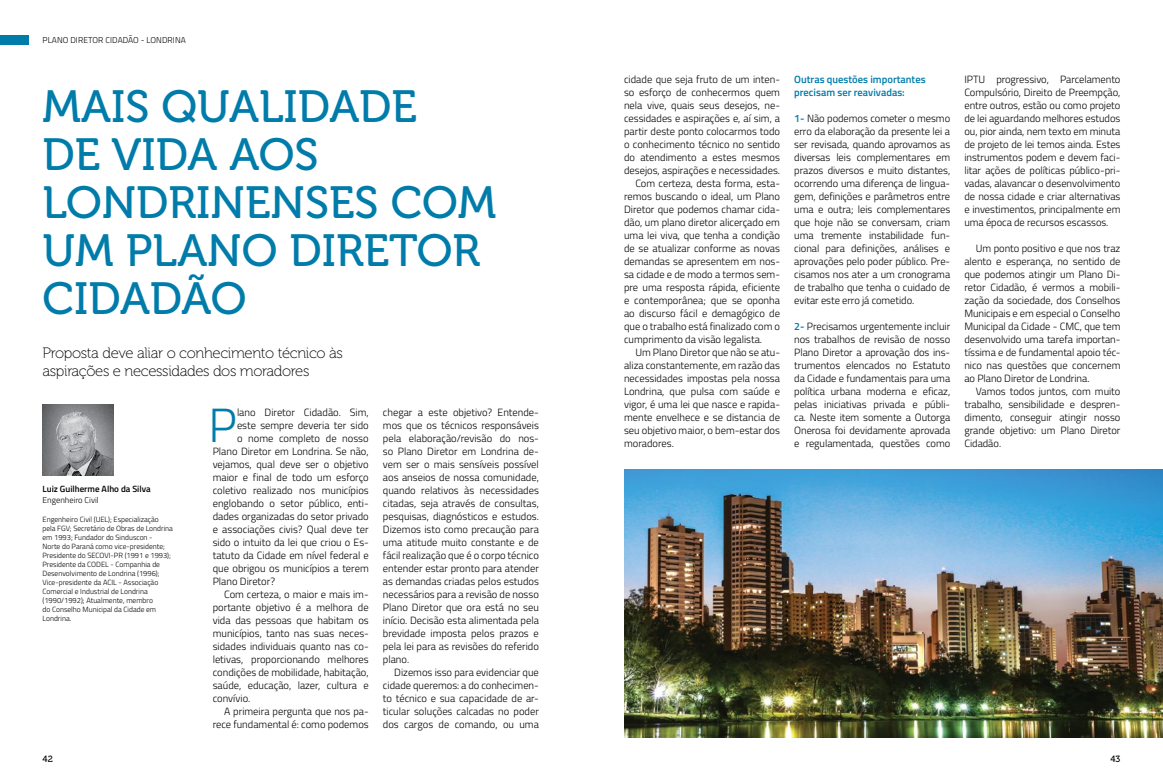
<style>
.page{position:relative;width:1163px;height:780px;background:#fff}
.page>*{position:absolute;margin:0;border:0;box-sizing:border-box;transform-origin:0 0}
.t1{font:300 47.9px "Titillium Web";color:#007caa}
.t2{font:45px/48px "Museo 500";color:#007caa}
.t3{font:15px/18px "Museo 100";letter-spacing:-.025em;color:#000}
.t4{font:300 10.5px/13px "Titillium Web";color:#000;text-align:justify}
.t5{font:600 10.5px/13px "Titillium Web";color:#007caa}
.t6{font:600 9px "Titillium Web";color:#000}
.t7{font:9px "Museo 500";color:#000}
.t8{font:300 8.5px "Titillium Web";letter-spacing:.01em;color:#000}
.t9{font:300 7.5px/9px "Titillium Web";color:#000}
.s1{font-weight:600;color:#007caa}
</style>
<div class="page">
<img style="left:43px;top:404px;width:70px;height:71px">
<div style="left:0;top:35px;width:28px;height:9px;background:#007caa"></div>
<img style="left:624px;top:469px;width:538px;height:268px">
<p class="t8" style="left:43px;top:33px;width:145px">plano diretor cidadão - lon drina</p>
<h2 class="t2" style="left:43px;top:83px;width:455px">MAIS QUALIDADE<br>DE VIDA AOS<br>LONDRINENSES COM<br>UM PLANO DIRETOR<br>CIDADÃO</h2>
<h3 class="t3" style="left:43px;top:344px;width:302px">Proposta deve aliar o conhecimento técnico às aspirações e necessidades dos moradores</h3>
<p class="t6" style="left:43px;top:482px;width:110px">Luiz Guilherme Alho da Silva</p>
<p class="t8" style="left:43px;top:494px;width:58px">Engenheiro Civil</p>
<p class="t9" style="left:43px;top:514px;width:132px">Engenheiro Civil (UEL); Especialização pela FGV; Secretário de Obras de Londrina em 1993; Fundador do Sinduscon -<br>Norte do Paraná como vice-presidente; Presidente do SECOVI -PR (1991 e 1993); Presidente da CODEL</p>
<p class="t9" style="left:43px;top:559px;width:119px;text-indent:68px">- Companhia de<br>Desenvolvimento de Londrina (1996);<br>Vice-presidente da ACIL - Associação<br>Comercial e I ndustrial de Londrina (1990/1992); Atualmente, membro do Conselho Municipal da Cidade em<br>Londrina.</p>
<h1 class="t1" style="left:208px;top:390px;width:30px">P</h1>
<p class="t4" style="left:237px;top:405px;width:133px">lano Diretor Cidadão. Sim,</p>
<p class="t4" style="left:237px;top:418px;width:133px">este sempre deveria ter sido</p>
<p class="t4" style="left:237px;top:431px;width:133px">o nome completo de nosso</p>
<p class="t4" style="left:213px;top:444px;width:157px">Plano Diretor em Londrina. Se não,</p>
<p class="t4" style="left:213px;top:457px;width:157px">vejamos, qual deve ser o objetivo</p>
<p class="t4" style="left:213px;top:470px;width:157px">maior e final de todo um esforço</p>
<p class="t4" style="left:213px;top:483px;width:157px">coletivo realizado nos municípios</p>
<p class="t4" style="left:213px;top:496px;width:157px">englobando o setor público, enti-</p>
<p class="t4" style="left:213px;top:509px;width:157px">dades organizadas do setor privado</p>
<p class="t4" style="left:213px;top:522px;width:157px">e associações civis? Qual deve ter</p>
<p class="t4" style="left:213px;top:535px;width:157px">sido o intuito da lei que criou o Es-</p>
<p class="t4" style="left:213px;top:548px;width:157px">tatuto da Cidade em nível federal e</p>
<p class="t4" style="left:213px;top:561px;width:157px">que obrigou os municípios a terem</p>
<p class="t4" style="left:213px;top:574px;width:64px">Plano Diretor?</p>
<p class="t4" style="left:224px;top:587px;width:146px">Com certeza, o maior e mais im-</p>
<p class="t4" style="left:213px;top:600px;width:157px">portante objetivo é a melhora de</p>
<p class="t4" style="left:213px;top:613px;width:157px">vida das pessoas que habitam os</p>
<p class="t4" style="left:213px;top:626px;width:157px">municípios, tanto nas suas neces-</p>
<p class="t4" style="left:213px;top:639px;width:157px">sidades individuais quanto nas co-</p>
<p class="t4" style="left:213px;top:652px;width:157px">letivas, proporcionando melhores</p>
<p class="t4" style="left:213px;top:665px;width:157px">condições de mobilidade, habitação,</p>
<p class="t4" style="left:213px;top:678px;width:157px">saúde, educação, lazer, cultura e</p>
<p class="t4" style="left:213px;top:691px;width:39px">convívio.</p>
<p class="t4" style="left:224px;top:704px;width:146px">A primeira pergunta que nos pa-</p>
<p class="t4" style="left:213px;top:717px;width:157px">rece fundamental é: como podemos</p>
<p class="t4" style="left:383px;top:405px;width:157px">chegar a este objetivo? Entende&shy;mos que os técnicos responsáveis pela elaboração/revisão do nos&shy;so Plano Diretor em Londrina de&shy;vem ser o mais sensíveis possível aos anseios de nossa comunidade, quando relativos às necessidades citadas, seja através de consultas, pesquisas, diagnósticos e estudos.<br>Dizemos isto como precaução para uma atitude muito constante e de fácil realização que é o corpo técnico entender estar pronto para atender as demandas criadas pelos estudos necessários para a revisão de nosso Plano Diretor que ora está no seu início. Decisão esta alimentada pela brevidade imposta pelos prazos e pela lei para as revisões do referido plano.</p>
<p class="t4" style="left:383px;top:665px;width:157px;text-indent:11px">Dizemos isso para evidenciar que cidade queremos: a do conhecimen&shy;to técnico e sua capacidade de ar&shy;ticular soluções calcadas no poder dos cargos de comando, ou uma</p>
<p class="t4" style="left:624px;top:72px;width:157px">cidade que seja fruto de um inten-</p>
<p class="t4" style="left:624px;top:85px;width:157px">so esforço de conhecermos quem</p>
<p class="t4" style="left:624px;top:98px;width:157px">nela vive, quais seus desejos, ne-</p>
<p class="t4" style="left:624px;top:111px;width:157px">cessidades e aspirações e, aí sim, a</p>
<p class="t4" style="left:624px;top:124px;width:157px">partir deste ponto colocarmos todo</p>
<p class="t4" style="left:624px;top:137px;width:157px">o conhecimento técnico no sentido</p>
<p class="t4" style="left:624px;top:150px;width:157px">do atendimento a estes mesmos</p>
<p class="t4" style="left:624px;top:163px;width:157px">desejos, aspirações e necessidades.</p>
<p class="t4" style="left:635px;top:176px;width:146px">Com certeza, desta forma, esta-</p>
<p class="t4" style="left:624px;top:189px;width:157px">remos buscando o ideal, um Plano</p>
<p class="t4" style="left:624px;top:202px;width:157px">Diretor que podemos chamar cida-</p>
<p class="t4" style="left:624px;top:215px;width:157px">dão, um plano diretor alicerçado em</p>
<p class="t4" style="left:624px;top:228px;width:157px">uma lei viva, que tenha a condição</p>
<p class="t4" style="left:624px;top:241px;width:157px">de se atualizar conforme as novas</p>
<p class="t4" style="left:624px;top:254px;width:157px">demandas se apresentem em nos-</p>
<p class="t4" style="left:624px;top:267px;width:157px">sa cidade e de modo a termos sem-</p>
<p class="t4" style="left:624px;top:280px;width:157px">pre uma resposta rápida, eficiente</p>
<p class="t4" style="left:624px;top:293px;width:157px">e contemporânea; que se oponha</p>
<p class="t4" style="left:624px;top:306px;width:157px">ao discurso fácil e demagógico de</p>
<p class="t4" style="left:624px;top:319px;width:157px">que o trabalho está finalizado com o</p>
<p class="t4" style="left:624px;top:332px;width:140px">cumprimento da visão legalista.</p>
<p class="t4" style="left:635px;top:345px;width:146px">Um Plano Diretor que não se atu-</p>
<p class="t4" style="left:624px;top:358px;width:157px">aliza constantemente, em razão das</p>
<p class="t4" style="left:624px;top:371px;width:157px">necessidades impostas pela nossa</p>
<p class="t4" style="left:624px;top:384px;width:157px">Londrina, que pulsa com saúde e</p>
<p class="t4" style="left:624px;top:397px;width:157px">vigor, é uma lei que nasce e rapida-</p>
<p class="t4" style="left:624px;top:410px;width:157px">mente envelhece e se distancia de</p>
<p class="t4" style="left:624px;top:423px;width:157px">seu objetivo maior, o bem-estar dos</p>
<p class="t4" style="left:624px;top:436px;width:51px">moradores.</p>
<p class="t5" style="left:794px;top:72px;width:133px">Outras questões importantes precisam ser reavivadas:</p>
<p class="t4" style="left:794px;top:111px;width:157px"><span class="s1">1-</span> Não podemos cometer o mesmo erro da elaboração da presente lei a ser revisada, quando aprovamos as diversas leis complementares em prazos diversos e muito distantes, ocorrendo uma diferença de lingua&shy;gem, definições e parâmetros entre uma e outra; leis complementares que hoje não se conversam, criam uma tremente instabilidade fun&shy;cional para definições, análises e aprovações pelo poder público. Pre&shy;cisamos nos ater a um cronograma de trabalho que tenha o cuidado de evitar este erro já cometido.</p>
<p class="t4" style="left:794px;top:319px;width:157px"><span class="s1">2-</span> Precisamos urgentemente incluir nos trabalhos de revisão de nosso Plano Diretor a aprovação dos ins&shy;trumentos elencados no Estatuto da Cidade e fundamentais para uma política urbana moderna e eficaz, pelas iniciativas privada e públi&shy;ca. Neste item somente a Outorga Onerosa foi devidamente aprovada e regulamentada, questões como</p>
<p class="t4" style="left:964px;top:72px;width:157px">I PTU progressivo, Parcelamento Compulsório, Direito de Preempção, entre outros, estão ou como projeto de lei aguardando melhores estudos ou, pior ainda, nem texto em minuta de projeto de lei temos ainda. Estes instrumentos podem e devem faci&shy;litar ações de políticas público-pri&shy;vadas, alavancar o desenvolvimento de nossa cidade e criar alternativas e investimentos, principalmente em uma época de recursos escassos.</p>
<p class="t4" style="left:964px;top:241px;width:157px;text-indent:11px">Um ponto positivo e que nos traz alento e esperança, no sentido de que podemos atingir um Plano Di&shy;retor Cidadão, é vermos a mobili&shy;zação da sociedade, dos Conselhos Municipais e em especial o Conselho Municipal da Cidade - CMC, que tem desenvolvido uma tarefa importan&shy;tíssima e de fundamental apoio téc&shy;nico nas questões que concernem ao Plano Diretor de Londrina.</p>
<p class="t4" style="left:964px;top:384px;width:157px;text-indent:11px">Vamos todos juntos, com muito trabalho, sensibilidade e despren&shy;dimento, conseguir atingir nosso grande objetivo: um Plano Diretor Cidadão.</p>
<p class="t7" style="left:43px;top:754px;width:12px">42</p>
<p class="t7" style="left:1110px;top:754px;width:12px">43</p>
</div>
